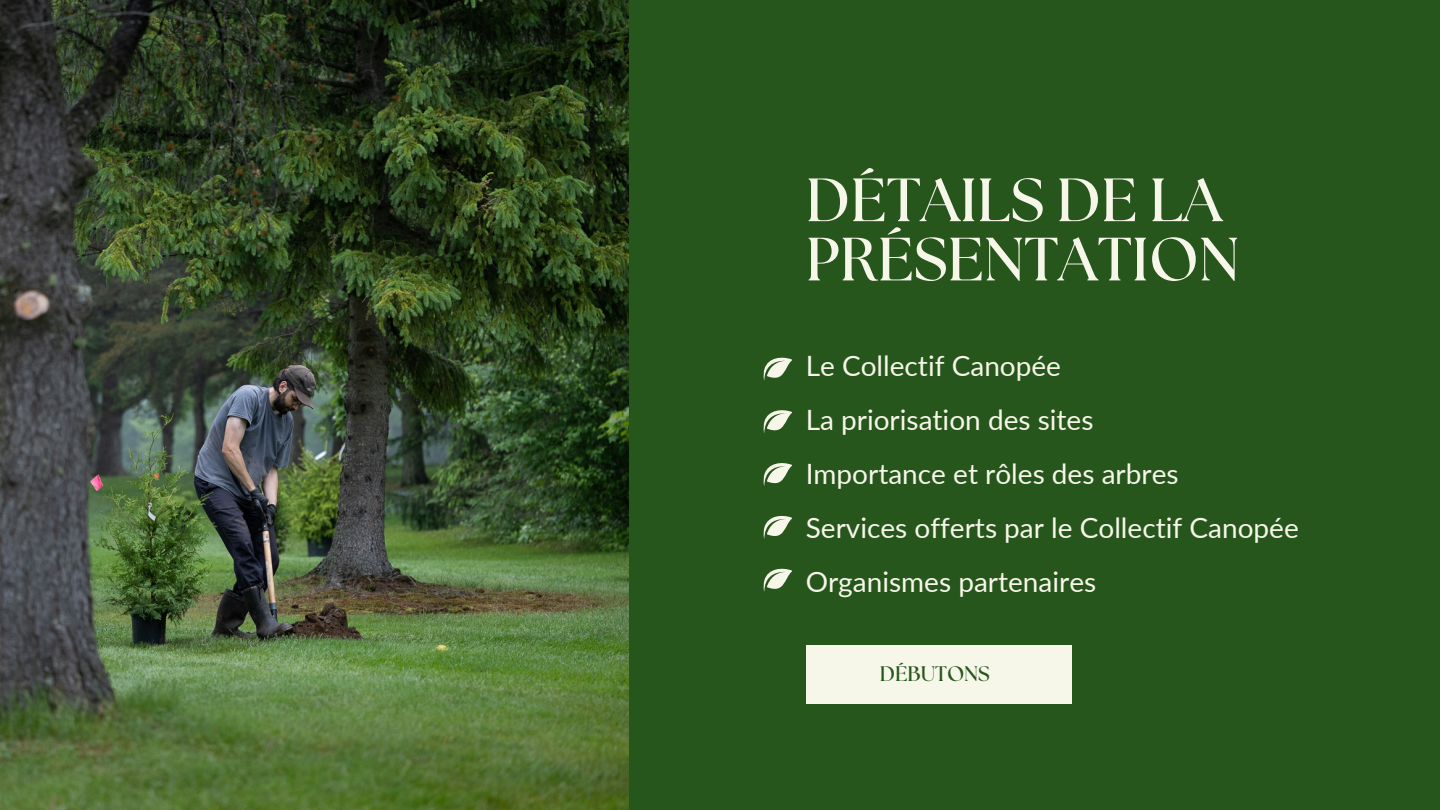
<style>
.page{position:relative;width:1440px;height:810px;background:#26561c}
.page>*{position:absolute;margin:0;border:0;box-sizing:border-box;transform-origin:0 0}
.t1{font:700 61px/59.2px "The Seasons";color:#f6f6e9}
.t2{font:28px "Lato";color:#f6f6e9}
.t3{font:700 21px "The Seasons";color:#26561c}
</style>
<div class="page">
<div style="left:806px;top:646px;width:265px;height:58px;background:#f6f6e9"></div>
<svg style="left:763px;top:357px;width:29px;height:24px"></svg>
<svg style="left:763px;top:410px;width:29px;height:23px"></svg>
<svg style="left:763px;top:463px;width:29px;height:23px"></svg>
<svg style="left:763px;top:515px;width:29px;height:24px"></svg>
<svg style="left:763px;top:568px;width:29px;height:24px"></svg>
<img style="left:0;top:0;width:628px;height:810px">
<p class="t1" style="left:806px;top:173px;width:435px">DÉTAILS DE LA<br>PRÉSENTATION</p>
<h1 class="t2" style="left:806px;top:348px;width:257px">Le Collectif Canopée</h1>
<p class="t2" style="left:806px;top:402px;width:289px">La priorisation des sites</p>
<p class="t2" style="left:806px;top:456px;width:374px">Importance et rôles des arbres</p>
<p class="t2" style="left:806px;top:510px;width:495px">Services offerts par le Collectif Canopée</p>
<p class="t2" style="left:806px;top:564px;width:292px">Organismes partenaires</p>
<p class="t3" style="left:880px;top:664px;width:112px">DÉBUTONS</p>
</div>
